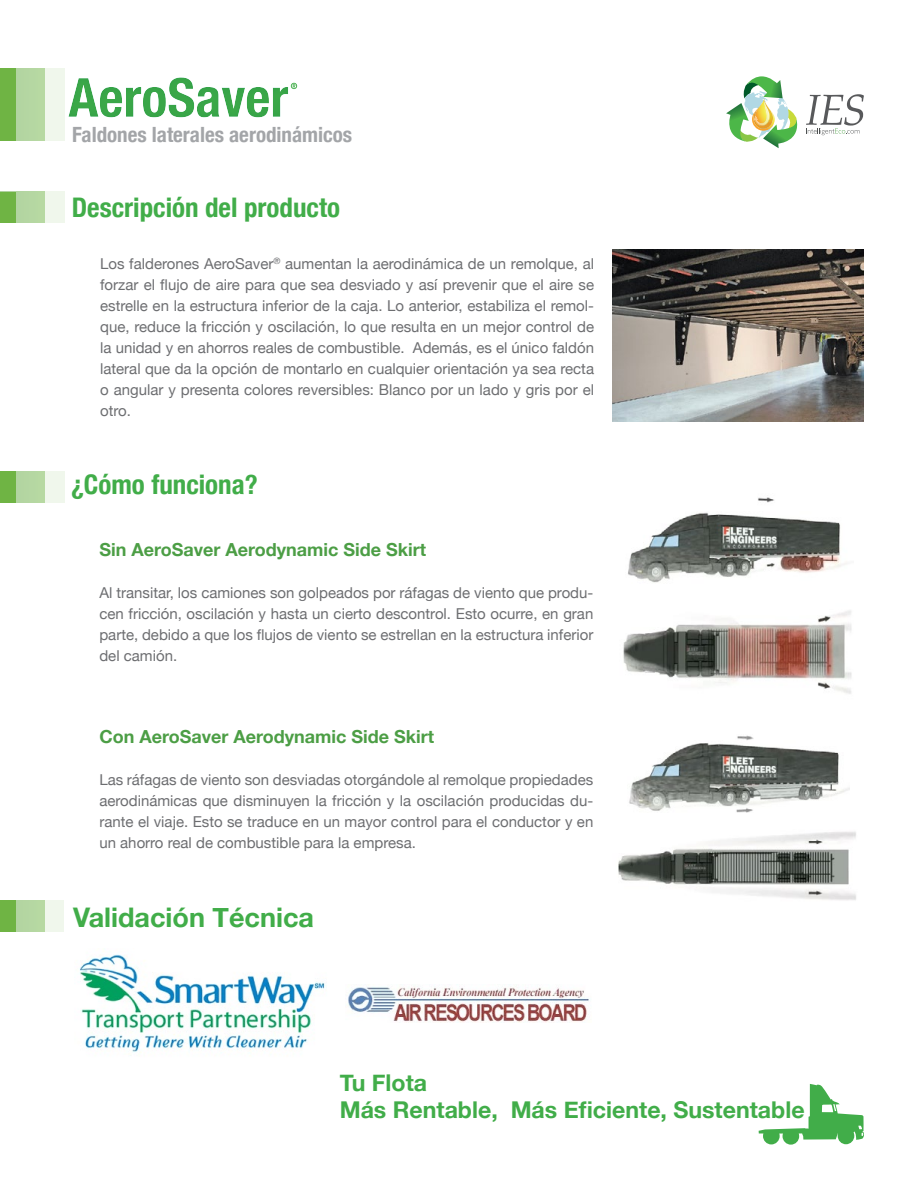
<style>
.page{position:relative;width:918px;height:1188px;background:#fff}
.page>*{position:absolute;margin:0;border:0;box-sizing:border-box;transform-origin:0 0}
.t1{font:700 condensed 54px "Helvetica Neue";color:#41ad49}
.t2{font:700 condensed 27px "Helvetica Neue";color:#41ad49}
.t3{font:700 27px "Helvetica Neue";color:#41ad49}
.t4{font:700 23.1px/27.9px "Helvetica Neue";color:#41ad49}
.t5{font:700 condensed 21px "Helvetica Neue";color:#a3a5a8}
.t6{font:700 18px "Helvetica Neue";color:#4c9e45}
.t7{font:15px/21px "Helvetica Neue";color:#6d6e71;text-align:justify}
</style>
<div class="page">
<div style="left:0;top:68px;width:64px;height:72px;background:#f0f7ec"></div>
<div style="left:0;top:68px;width:45px;height:72px;background:#b5d7a2"></div>
<div style="left:0;top:68px;width:15px;height:72px;background:#6fb444"></div>
<div style="left:51px;top:53px;width:305px;height:83px;background:#00ace8;opacity:.29"></div>
<svg style="left:726px;top:76px;width:138px;height:72px"></svg>
<div style="left:0;top:192px;width:64px;height:31px;background:#f0f7ec"></div>
<div style="left:0;top:471px;width:64px;height:31px;background:#f0f7ec"></div>
<div style="left:0;top:192px;width:45px;height:31px;background:#b5d7a2"></div>
<div style="left:0;top:471px;width:45px;height:31px;background:#b5d7a2"></div>
<div style="left:0;top:192px;width:16px;height:31px;background:#6fb444"></div>
<div style="left:0;top:471px;width:16px;height:31px;background:#6fb444"></div>
<svg style="left:759px;top:1084px;width:105px;height:61px"></svg>
<img style="left:628px;top:497px;width:219px;height:86px">
<img style="left:623px;top:610px;width:229px;height:84px">
<img style="left:629px;top:735px;width:221px;height:78px">
<img style="left:618px;top:831px;width:238px;height:69px">
<div style="left:0;top:900px;width:64px;height:31px;background:#f0f7ec"></div>
<div style="left:0;top:900px;width:44px;height:31px;background:#b5d7a2"></div>
<div style="left:0;top:900px;width:16px;height:31px;background:#6fb444"></div>
<img style="left:79px;top:954px;width:246px;height:99px">
<img style="left:347px;top:987px;width:242px;height:35px">
<svg style="left:291px;top:83px;width:6px;height:6px"></svg>
<img style="left:612px;top:249px;width:252px;height:172px">
<h1 class="t1" style="left:68px;top:53px;width:221px">AeroSaver</h1>
<h3 class="t5" style="left:72px;top:118px;width:282px">Faldones laterales aerodinámicos</h3>
<h2 class="t2" style="left:72px;top:185px;width:270px">Descripción del producto</h2>
<p class="t7" style="left:100px;top:252px;width:496px">Los falderones AeroSaver<sup>®</sup> aumentan la aerodinámica de un remolque, al forzar el flujo de aire para que sea desviado y así prevenir que el aire se estrelle en la estructura inferior de la caja. Lo anterior, estabiliza el remol&shy;que, reduce la fricción y oscilación, lo que resulta en un mejor control de la unidad y en ahorros reales de combustible. Además, es el único faldón lateral que da la opción de montarlo en cualquier orientación ya sea recta o angular y presenta colores reversibles: Blanco por un lado y gris por el otro.</p>
<h2 class="t2" style="left:71px;top:462px;width:188px">¿Cómo funciona?</h2>
<p class="t6" style="left:99px;top:533px;width:328px">Sin AeroSaver Aerodynamic Side Skirt</p>
<p class="t7" style="left:99px;top:581px;width:495px">Al transitar, los camiones son golpeados por ráfagas de viento que produ&shy;cen fricción, oscilación y hasta un cierto descontrol. Esto ocurre, en gran parte, debido a que los flujos de viento se estrellan en la estructura inferior del camión.</p>
<p class="t6" style="left:99px;top:721px;width:336px">Con AeroSaver Aerodynamic Side Skirt</p>
<p class="t7" style="left:99px;top:768px;width:495px">Las ráfagas de viento son desviadas otorgándole al remolque propiedades aerodinámicas que disminuyen la fricción y la oscilación producidas du&shy;rante el viaje. Esto se traduce en un mayor control para el conductor y en un ahorro real de combustible para la empresa.</p>
<h2 class="t3" style="left:73px;top:893px;width:242px">Validación Técnica</h2>
<h3 class="t4" style="left:340px;top:1067px;width:466px">Tu Flota<br>Más Rentable, Más Eficiente, Sustentable</h3>
</div>
